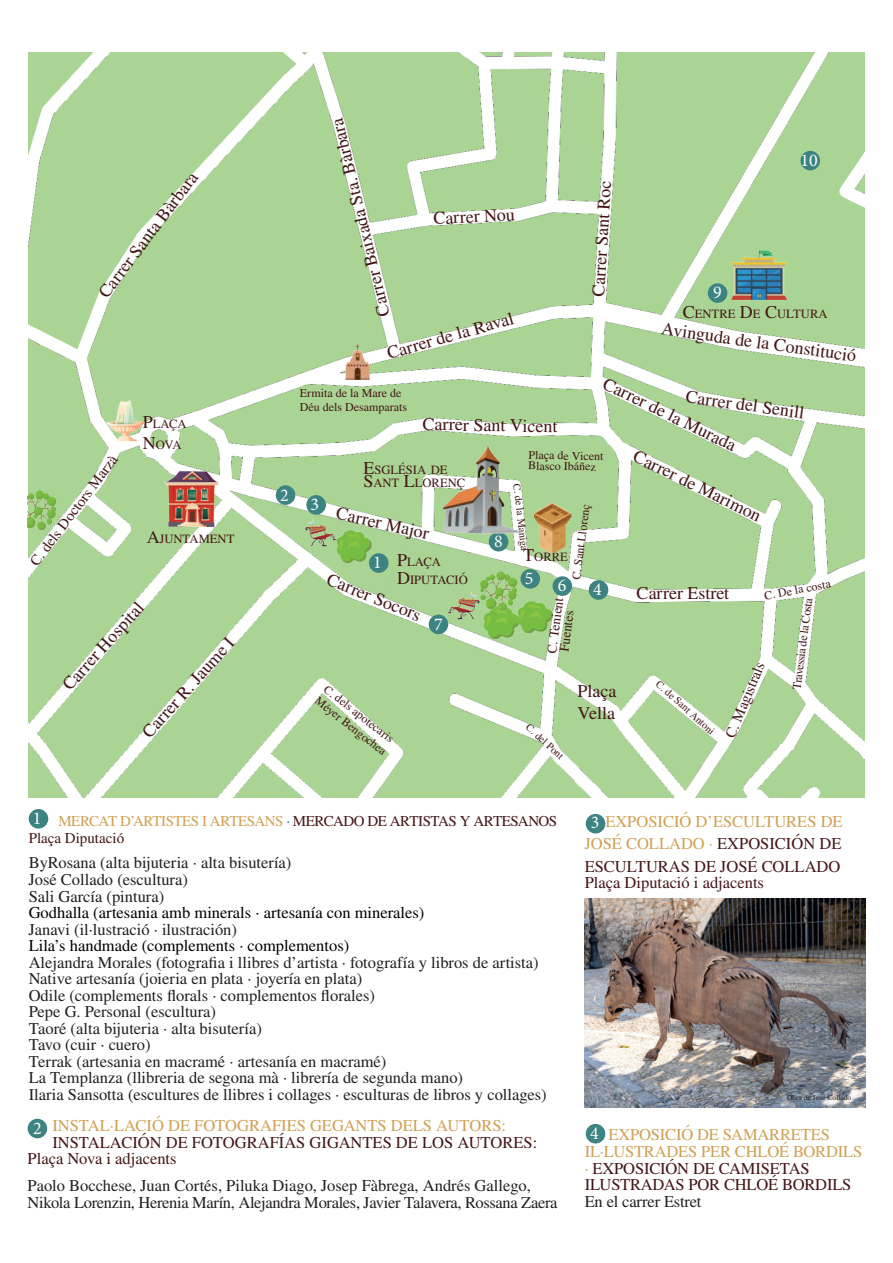
<style>
.page{position:relative;width:893px;height:1263px;background:#fff}
.page>*{position:absolute;margin:0;border:0;box-sizing:border-box;transform-origin:0 0}
.t1{font:18px/21.6px "STIX General";color:#441515}
.t2{font:18px "Minion Pro";color:#fff}
.t3{font:16.5px/16.5px "STIX General";color:#231f20}
.t4{font:16.5px/16.8px "STIX General";letter-spacing:-.01em;color:#d1a052}
.t5{font:16.5px/16.5px "STIX General";letter-spacing:-.02em;color:#231f20}
.t6{font:16.5px/16.5px "STIX General";color:#441515}
.t7{font:16.5px "STIX General";color:#000}
.t8{font:15px/16.5px "STIX General";letter-spacing:-.03em;color:#441515}
.t9{font:13.5px/12px "STIX General";color:#441515}
.t10{font:12.6px/21.6px "STIX General";color:#441515}
.t11{font:12px/14.4px "STIX General";color:#441515}
.t12{font:10.5px "STIX General";color:#441515}
.t13{font:7.5px "STIX General";color:#231f20}
.s1{font-size:18px}
.s2{color:#d1a052}
.s3{color:#0a7374}
.s4{font-family:"Minion Pro";font-size:18px;color:#fff}
.s5{color:#441515}
</style>
<div class="page">
<img style="left:585px;top:899px;width:280px;height:208px">
<div style="left:29px;top:809px;width:19px;height:19px;background:#3c8381;border-radius:50%"></div>
<div style="left:28px;top:1119px;width:19px;height:19px;background:#3c8381;border-radius:50%"></div>
<div style="left:586px;top:814px;width:19px;height:19px;background:#3c8381;border-radius:50%"></div>
<div style="left:586px;top:1124px;width:19px;height:19px;background:#3c8381;border-radius:50%"></div>
<img style="left:29px;top:52px;width:835px;height:745px">
<div style="left:369px;top:553px;width:19px;height:20px;background:#3c8381;border-radius:50%"></div>
<div style="left:276px;top:485px;width:19px;height:20px;background:#3c8381;border-radius:50%"></div>
<div style="left:306px;top:495px;width:20px;height:20px;background:#3c8381;border-radius:50%"></div>
<div style="left:589px;top:580px;width:19px;height:20px;background:#3c8381;border-radius:50%"></div>
<div style="left:520px;top:569px;width:20px;height:20px;background:#3c8381;border-radius:50%"></div>
<div style="left:553px;top:576px;width:19px;height:20px;background:#3c8381;border-radius:50%"></div>
<div style="left:708px;top:283px;width:19px;height:20px;background:#3c8381;border-radius:50%"></div>
<div style="left:800px;top:151px;width:20px;height:19px;background:#3c8381;border-radius:50%"></div>
<div style="left:429px;top:615px;width:19px;height:19px;background:#3c8381;border-radius:50%"></div>
<div style="left:489px;top:532px;width:19px;height:19px;background:#3c8381;border-radius:50%"></div>
<img style="left:482px;top:609px;width:38px;height:32px">
<img style="left:334px;top:527px;width:39px;height:38px">
<img style="left:515px;top:597px;width:39px;height:39px">
<img style="left:479px;top:571px;width:39px;height:38px">
<img style="left:534px;top:500px;width:38px;height:52px">
<img style="left:727px;top:243px;width:68px;height:67px">
<img style="left:161px;top:466px;width:62px;height:66px">
<img style="left:28px;top:491px;width:29px;height:38px">
<img style="left:108px;top:396px;width:37px;height:48px">
<img style="left:305px;top:518px;width:31px;height:29px">
<img style="left:448px;top:591px;width:32px;height:29px">
<img style="left:340px;top:342px;width:38px;height:40px">
<img style="left:433px;top:440px;width:95px;height:97px">
<p class="t1" style="left:94px;top:289px;width:154px;rotate:-53deg">Carrer Santa Bàrbara</p>
<p class="t8" style="left:27px;top:560px;width:136px;rotate:-53deg">C. dels Doctors Marzà</p>
<p class="t10" style="left:143px;top:413px;width:45px"><span class="s1">P</span>LAÇA<br><span class="s1">N</span>OVA</p>
<p class="t10" style="left:147px;top:528px;width:89px"><span class="s1">A</span>JUNTAMENT</p>
<p class="t1" style="left:58px;top:681px;width:114px;rotate:-48deg">Carrer Hospital</p>
<p class="t1" style="left:138px;top:728px;width:130px;rotate:-48deg">Carrer R. Jaume I</p>
<p class="t2" style="left:280px;top:483px;width:10px">2</p>
<p class="t1" style="left:373px;top:319px;width:205px;rotate:-103deg">Carrer Baixada Sta. Bàrbara</p>
<p class="t1" style="left:433px;top:208px;width:83px;rotate:-3deg">Carrer Nou</p>
<p class="t1" style="left:385px;top:344px;width:132px;rotate:-16deg">Carrer de la Raval</p>
<p class="t1" style="left:588px;top:296px;width:117px;rotate:-86deg">Carrer Sant Roc</p>
<p class="t2" style="left:713px;top:281px;width:10px">9</p>
<p class="t2" style="left:801px;top:148px;width:19px">10</p>
<p class="t10" style="left:683px;top:304px;width:146px"><span class="s1">C</span>ENTRE <span class="s1">D</span>E <span class="s1">C</span>ULTURA</p>
<p class="t1" style="left:663px;top:318px;width:198px;rotate:8deg">Avinguda de la Constitució</p>
<p class="t1" style="left:609px;top:373px;width:147px;rotate:26deg">Carrer de la Murada</p>
<p class="t11" style="left:300px;top:386px;width:109px">Ermita de la Mare de<br>Déu dels Desamparats</p>
<p class="t1" style="left:687px;top:386px;width:121px;rotate:8deg">Carrer del Senill</p>
<p class="t1" style="left:423px;top:414px;width:137px;rotate:1deg">Carrer Sant Vicent</p>
<p class="t1" style="left:639px;top:446px;width:141px;rotate:26deg">Carrer de Marimon</p>
<p class="t11" style="left:529px;top:450px;width:77px;line-height:10.5px;rotate:1deg">Plaça de Vicent<br>Blasco Ibáñez</p>
<p class="t10" style="left:363px;top:463px;width:103px;line-height:13.5px"><span class="s1">E</span>SGLÉSIA DE<br><span class="s1">S</span>ANT <span class="s1">L</span>LORENÇ</p>
<p class="t12" style="left:524px;top:483px;width:68px;rotate:83deg">C. de la Maniga</p>
<p class="t2" style="left:311px;top:492px;width:10px">3</p>
<p class="t11" style="left:570px;top:579px;width:77px;rotate:-83deg">C. Sant Llorenç</p>
<p class="t1" style="left:339px;top:503px;width:96px;rotate:13deg">Carrer Major</p>
<p class="t2" style="left:494px;top:529px;width:10px">8</p>
<p class="t10" style="left:523px;top:547px;width:46px"><span class="s1">T</span>ORRE</p>
<p class="t10" style="left:397px;top:553px;width:72px;line-height:18px"><span class="s1">P</span>LAÇA<br><span class="s1">D</span>IPUTACIÓ</p>
<p class="t2" style="left:373px;top:551px;width:10px">1</p>
<p class="t1" style="left:331px;top:569px;width:101px;rotate:22deg">Carrer Socors</p>
<p class="t2" style="left:525px;top:566px;width:10px">5</p>
<p class="t2" style="left:558px;top:574px;width:10px">6</p>
<p class="t11" style="left:763px;top:589px;width:69px;rotate:-11deg">C. De la costa</p>
<p class="t2" style="left:593px;top:578px;width:10px">4</p>
<p class="t1" style="left:637px;top:583px;width:94px">Carrer Estret</p>
<p class="t9" style="left:546px;top:653px;width:58px;rotate:-83deg">C. Tenient<br>Fuentes</p>
<p class="t11" style="left:790px;top:688px;width:93px;rotate:-83deg">Travessia de la Costa</p>
<p class="t2" style="left:434px;top:612px;width:10px">7</p>
<p class="t8" style="left:723px;top:734px;width:82px;rotate:-68deg">C. Magistrals</p>
<p class="t12" style="left:662px;top:677px;width:77px;rotate:42deg">C. de Sant Antoni</p>
<p class="t11" style="left:329px;top:682px;width:88px;rotate:38deg">C. dels apotecaris<br>Méyer Bengochea</p>
<p class="t1" style="left:577px;top:681px;width:41px">Plaça<br>Vella</p>
<p class="t12" style="left:532px;top:720px;width:48px;rotate:42deg">C. del Pont</p>
<p class="t2" style="left:33px;top:806px;width:10px">1</p>
<p class="t8" style="left:29px;top:813px;width:530px;text-indent:30px"><span class="s2">MERCAT D’ARTISTES I ARTESANS</span> <span class="s3">·</span> MERCADO DE ARTISTAS Y ARTESANOS<br>Plaça Diputació</p>
<p class="t3" style="left:29px;top:855px;width:264px">ByRosana (alta bijuteria · alta bisutería)<br>José Collado (escultura)<br>Sali García (pintura)</p>
<p class="t7" style="left:29px;top:901px;width:397px">Godhalla (artesania amb minerals · artesanía con minerales)</p>
<p class="t3" style="left:29px;top:921px;width:210px">Janavi (il·lustració · ilustración)</p>
<p class="t7" style="left:29px;top:934px;width:322px">Lila’s handmade (complements · complementos)</p>
<p class="t3" style="left:29px;top:954px;width:519px">Alejandra Morales (fotografia i llibres d’artista · fotografía y libros de artista)<br>Native artesanía (joieria en plata · joyería en plata)<br>Odile (complements florals · complementos florales)<br>Pepe G. Personal (escultura)<br>Taoré (alta bijuteria · alta bisutería)<br>Tavo (cuir · cuero)<br>Terrak (artesania en macramé · artesanía en macramé)<br>La Templanza (llibreria de segona mà · librería de segunda mano)<br>Ilaria Sansotta (escultures de llibres i collages · esculturas de libros y collages)</p>
<p class="t4" style="left:52px;top:1118px;width:455px">INSTAL·LACIÓ DE FOTOGRAFIES GEGANTS DELS AUTORS:</p>
<p class="t6" style="left:28px;top:1134px;width:511px;text-indent:25px">INSTALACIÓN DE FOTOGRAFÍAS GIGANTES DE LOS AUTORES:<br>Plaça Nova i adjacents</p>
<p class="t5" style="left:28px;top:1178px;width:531px">Paolo Bocchese, Juan Cortés, Piluka Diago, Josep Fàbrega, Andrés Gallego,<br>Nikola Lorenzin, Herenia Marín, Alejandra Morales, Javier Talavera, Rossana Zaera</p>
<p class="t2" style="left:33px;top:1116px;width:10px">2</p>
<p class="t4" style="left:591px;top:813px;width:253px"><span class="s4">3</span> EXPOSICIÓ D’ESCULTURES DE</p>
<p class="t6" style="left:585px;top:833px;width:258px;line-height:22.5px"><span class="s2">JOSÉ COLLADO ·</span> EXPOSICIÓN DE<br>ESCULTURAS DE JOSÉ COLLADO</p>
<p class="t6" style="left:585px;top:875px;width:181px">Plaça Diputació i adjacents</p>
<p class="t13" style="left:787px;top:1092px;width:66px">Obra de José Collado</p>
<p class="t4" style="left:585px;top:1127px;width:279px;text-indent:24px">EXPOSICIÓ DE SAMARRETES<br>IL·LUSTRADES PER CHLOÉ BORDILS · <span class="s5">EXPOSICIÓN DE CAMISETAS<br>ILUSTRADAS POR CHLOÉ BORDILS</span></p>
<p class="t3" style="left:585px;top:1194px;width:118px">En el carrer Estret</p>
<p class="t2" style="left:590px;top:1121px;width:10px">4</p>
</div>
